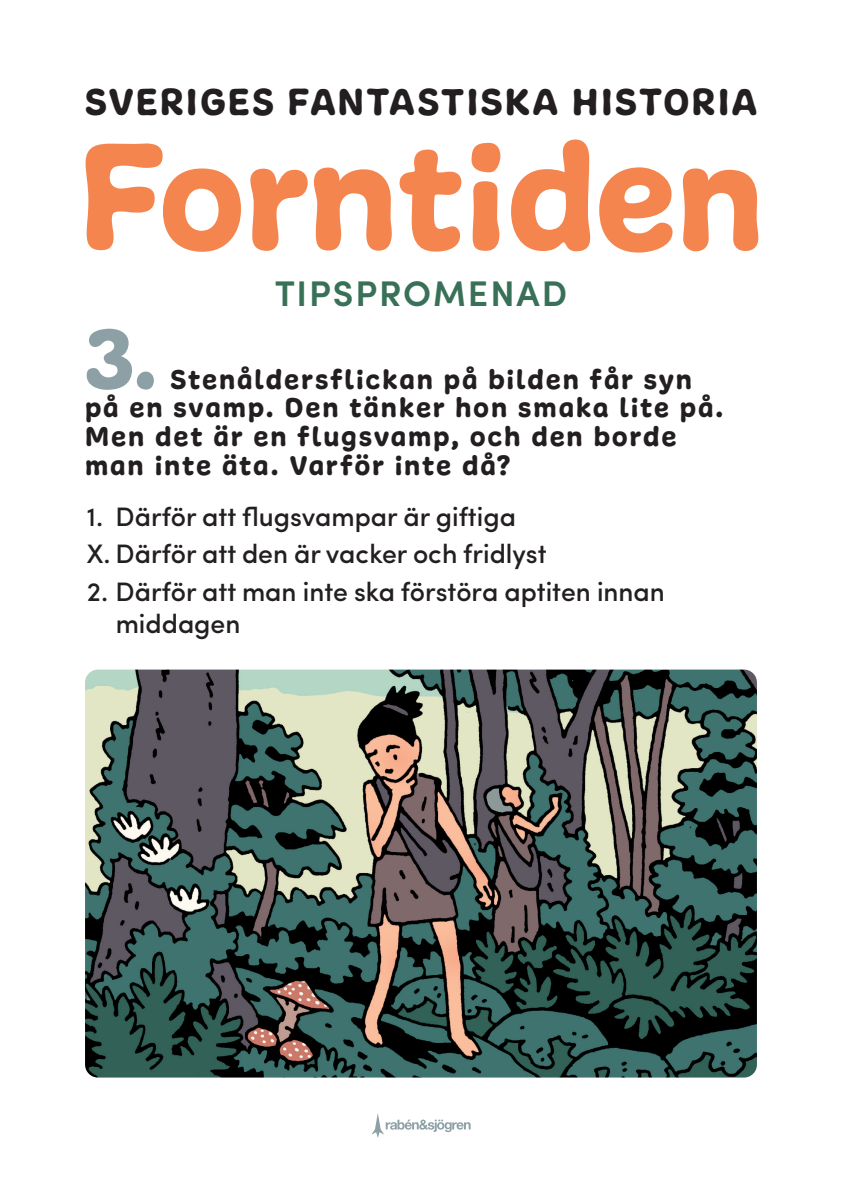
<style>
.page{position:relative;width:842px;height:1191px;background:#fff}
.page>*{position:absolute;margin:0;border:0;box-sizing:border-box;transform-origin:0 0}
.t1{font:159.2px "Freude";color:#f5854e}
.Kapitelrubrik_centre{font:90px "Freude";color:#8da0a6}
.t2{font:39.8px "Freude";letter-spacing:.055em;color:#231f20}
.t3{font:600 35.7px "Sofia Pro";letter-spacing:.055em;color:#397058}
.Kapitelrubrik_centre-2{font:29px/28.8px "Freude";letter-spacing:.07em;color:#231f20}
.Bröd_Sofia_Pro_Mediu{font:500 26.7px/32px "Sofia Pro";color:#231f20}
</style>
<div class="page">
<svg style="left:371px;top:1113px;width:100px;height:25px"></svg>
<img style="left:85px;top:669px;width:672px;height:408px">
<h3 class="t2" style="left:85px;top:77px;width:674px">SVERIGES FANTASTISKA HISTORIA</h3>
<h1 class="t1" style="left:78px;top:99px;width:688px">Forntiden</h1>
<p class="t3" style="left:275px;top:267px;width:294px">TIPSPROMENAD</p>
<p class="Kapitelrubrik_centre" style="left:85px;top:303px;width:74px">3.</p>
<p class="Kapitelrubrik_centre-2" style="left:85px;top:365px;width:640px;text-indent:85px">Stenåldersflickan på bilden får syn på en svamp. Den tänker hon smaka lite på.<br>Men det är en flugsvamp, och den borde man inte äta. Varför inte då?</p>
<p class="Bröd_Sofia_Pro_Mediu" style="left:87px;top:499px;width:431px">1. Därför att flugsvampar är giftiga</p>
<p class="Bröd_Sofia_Pro_Mediu" style="left:87px;top:536px;width:461px">X. Därför att den är vacker och fridlyst</p>
<p class="Bröd_Sofia_Pro_Mediu" style="left:116px;top:573px;width:551px;text-indent:-29px">2. Därför att man inte ska förstöra aptiten innan middagen</p>
</div>
